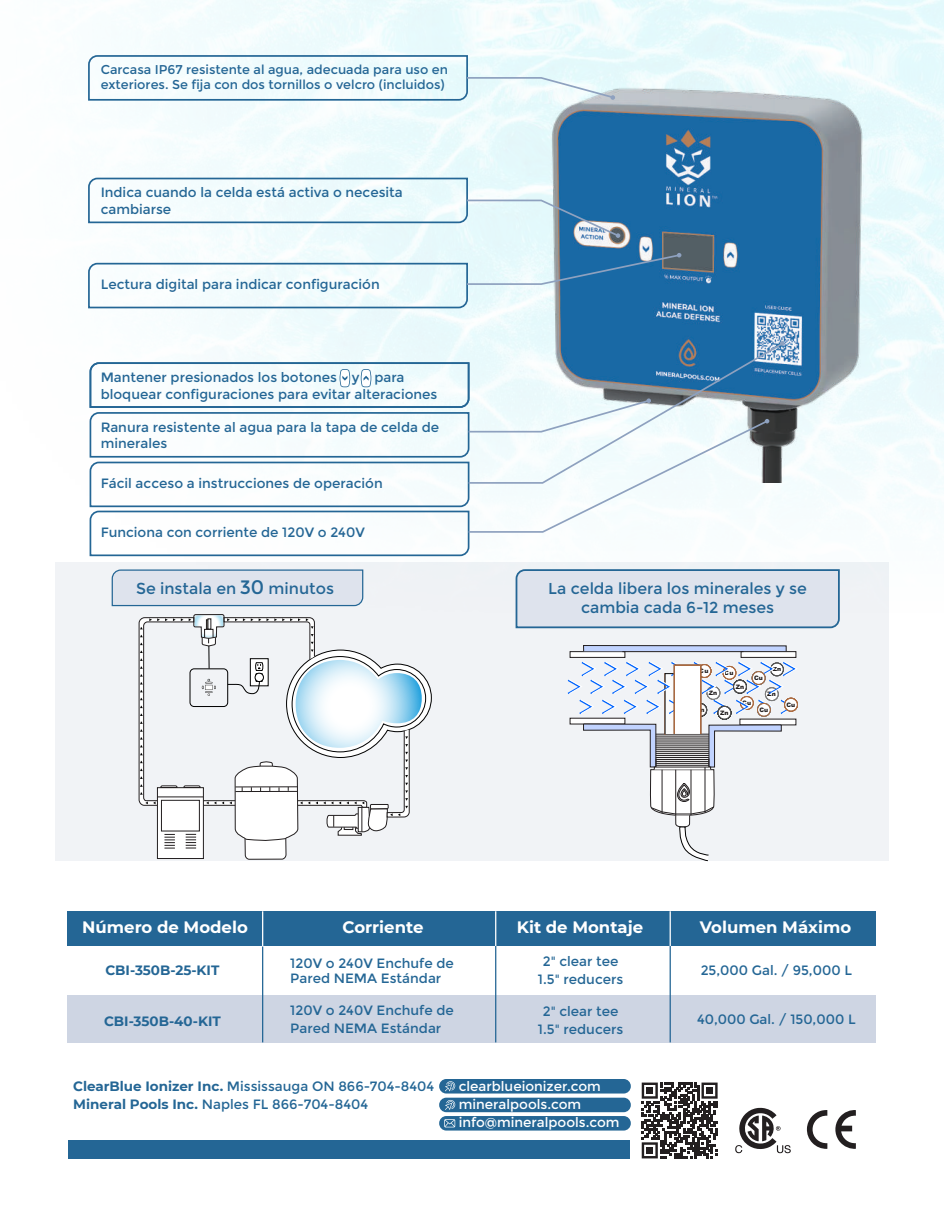
<style>
.page{position:relative;width:944px;height:1214px;background:#fff}
.page>*{position:absolute;margin:0;border:0;box-sizing:border-box;transform-origin:0 0}
.t1{font:700 16.5px "Montserrat";color:#fff}
.t2{font:15.75px/18.9px "Montserrat";color:#246695;text-align:center}
.t3{font:13.5px/16.2px "Montserrat";color:#246695}
.t4{font:13.5px/18px "Montserrat";color:#fff}
.t5{font:700 13.5px "Montserrat";color:#246695}
.t6{font:12.75px/15.3px "Montserrat";color:#246695}
.t7{font:900 6px "Arial";color:#231f20}
.s1{font-size:19.35px}
.s2{font-weight:700}
</style>
<div class="page">
<div style="left:55px;top:562px;width:833px;height:298px;background:#f1f3f6"></div>
<img style="left:509px;top:59px;width:427px;height:424px">
<svg style="left:87px;top:54px;width:528px;height:47px"></svg>
<svg style="left:87px;top:177px;width:533px;height:61px"></svg>
<svg style="left:87px;top:253px;width:594px;height:56px"></svg>
<div style="left:570px;top:651px;width:55px;height:6px;background:#fff"></div>
<div style="left:569px;top:651px;width:56px;height:7px;border:1px solid #231f20"></div>
<svg style="left:583px;top:645px;width:203px;height:6px"></svg>
<div style="left:741px;top:651px;width:55px;height:6px;background:#fff"></div>
<div style="left:740px;top:651px;width:56px;height:7px;border:1px solid #231f20"></div>
<hr style="left:622px;top:651px;width:121px;height:1px;background:#231f20">
<svg style="left:566px;top:662px;width:232px;height:199px"></svg>
<svg style="left:138px;top:614px;width:294px;height:246px"></svg>
<div style="left:190px;top:668px;width:38px;height:39px;border:1px solid #000;border-radius:4px"></div>
<svg style="left:111px;top:569px;width:253px;height:38px;background:#d1dae6"></svg>
<svg style="left:515px;top:568px;width:325px;height:61px;background:#d1dae7"></svg>
<div style="left:68px;top:1140px;width:561px;height:18px;background:#246695"></div>
<div style="left:439px;top:1079px;width:191px;height:14px;background:#246695;border-radius:7px"></div>
<div style="left:439px;top:1097px;width:191px;height:15px;background:#246695;border-radius:7px"></div>
<div style="left:439px;top:1116px;width:191px;height:14px;background:#246695;border-radius:7px"></div>
<svg style="left:444px;top:1119px;width:11px;height:8px"></svg>
<svg style="left:445px;top:1081px;width:10px;height:10px"></svg>
<svg style="left:445px;top:1100px;width:10px;height:9px"></svg>
<svg style="left:835px;top:1110px;width:20px;height:39px"></svg>
<svg style="left:806px;top:1110px;width:21px;height:38px"></svg>
<svg style="left:735px;top:1107px;width:56px;height:46px"></svg>
<div style="left:68px;top:995px;width:808px;height:47px;background:#ced5e3"></div>
<div style="left:68px;top:911px;width:808px;height:35px;background:#246695"></div>
<hr style="left:262px;top:911px;width:1px;height:35px;background:#fff">
<hr style="left:262px;top:946px;width:1px;height:96px;background:#246695">
<hr style="left:495px;top:911px;width:1px;height:35px;background:#fff">
<hr style="left:495px;top:946px;width:1px;height:96px;background:#246695">
<hr style="left:669px;top:946px;width:2px;height:96px;background:#246695">
<hr style="left:669px;top:911px;width:2px;height:35px;background:#fff">
<svg style="left:641px;top:1082px;width:76px;height:76px"></svg>
<div style="left:646px;top:1087px;width:7px;height:7px;background:#231f20"></div>
<div style="left:706px;top:1087px;width:7px;height:7px;background:#231f20"></div>
<div style="left:646px;top:1146px;width:7px;height:7px;background:#231f20"></div>
<svg style="left:89px;top:341px;width:696px;height:216px"></svg>
<p class="t6" style="left:101px;top:62px;width:349px">Carcasa IP67 resistente al agua, adecuada para uso en exteriores. Se fija con dos tornillos o velcro (incluidos)</p>
<p class="t3" style="left:101px;top:185px;width:304px">Indica cuando la celda está activa o necesita cambiarse</p>
<p class="t3" style="left:101px;top:277px;width:280px">Lectura digital para indicar configuración</p>
<p class="t3" style="left:101px;top:370px;width:338px">Mantener presionados los botones y para bloquear configuraciones para evitar alteraciones</p>
<p class="t3" style="left:101px;top:419px;width:340px">Ranura resistente al agua para la tapa de celda de minerales</p>
<p class="t3" style="left:101px;top:475px;width:283px">Fácil acceso a instrucciones de operación</p>
<p class="t3" style="left:101px;top:524px;width:265px">Funciona con corriente de 120V o 240V</p>
<p class="t2" style="left:136px;top:579px;width:199px">Se instala en <span class="s1">30</span> minutos</p>
<p class="t2" style="left:548px;top:579px;width:260px">La celda libera los minerales y se cambia cada 6-12 meses</p>
<p class="t7" style="left:772px;top:665px;width:10px">Zn</p>
<p class="t7" style="left:700px;top:666px;width:10px">Cu</p>
<p class="t7" style="left:696px;top:705px;width:10px">Zn</p>
<p class="t7" style="left:725px;top:668px;width:10px">Cu</p>
<p class="t7" style="left:754px;top:673px;width:10px">Cu</p>
<p class="t7" style="left:754px;top:673px;width:10px">Ag</p>
<p class="t7" style="left:735px;top:682px;width:10px">Zn</p>
<p class="t7" style="left:709px;top:688px;width:10px">Zn</p>
<p class="t7" style="left:767px;top:689px;width:10px">Zn</p>
<p class="t7" style="left:742px;top:698px;width:10px">Cu</p>
<p class="t7" style="left:786px;top:700px;width:10px">Cu</p>
<p class="t7" style="left:759px;top:705px;width:10px">Ag</p>
<p class="t7" style="left:759px;top:705px;width:10px">Cu</p>
<p class="t7" style="left:720px;top:708px;width:10px">Zn</p>
<p class="t1" style="left:82px;top:915px;width:167px">Número de Modelo</p>
<p class="t1" style="left:342px;top:915px;width:82px">Corriente</p>
<p class="t1" style="left:517px;top:915px;width:128px">Kit de Montaje</p>
<p class="t1" style="left:700px;top:915px;width:153px">Volumen Máximo</p>
<p class="t3" style="left:290px;top:955px;width:165px;line-height:15px">120V o 240V Enchufe de<br>Pared NEMA Estándar</p>
<p class="t3" style="left:290px;top:1001px;width:165px;line-height:18px">120V o 240V Enchufe de<br>Pared NEMA Estándar</p>
<p class="t3" style="left:538px;top:952px;width:87px;line-height:18px;text-align:center">2" clear tee<br>1.5" reducers</p>
<p class="t3" style="left:700px;top:962px;width:153px">25,000 Gal. / 95,000 L</p>
<p class="t5" style="left:105px;top:960px;width:115px">CBI-350B-25-KIT</p>
<p class="t3" style="left:538px;top:1002px;width:87px;line-height:18px;text-align:center">2" clear tee<br>1.5" reducers</p>
<p class="t3" style="left:697px;top:1011px;width:160px">40,000 Gal. / 150,000 L</p>
<p class="t5" style="left:104px;top:1011px;width:118px">CBI-350B-40-KIT</p>
<p class="t3" style="left:73px;top:1078px;width:363px"><span class="s2">ClearBlue Ionizer Inc.</span> Mississauga ON 866-704-8404</p>
<p class="t4" style="left:458px;top:1077px;width:144px">clearblueionizer.com</p>
<p class="t3" style="left:73px;top:1096px;width:296px"><span class="s2">Mineral Pools Inc.</span> Naples FL 866-704-8404</p>
<p class="t4" style="left:458px;top:1095px;width:162px">mineralpools.com info@mineralpools.com</p>
</div>
